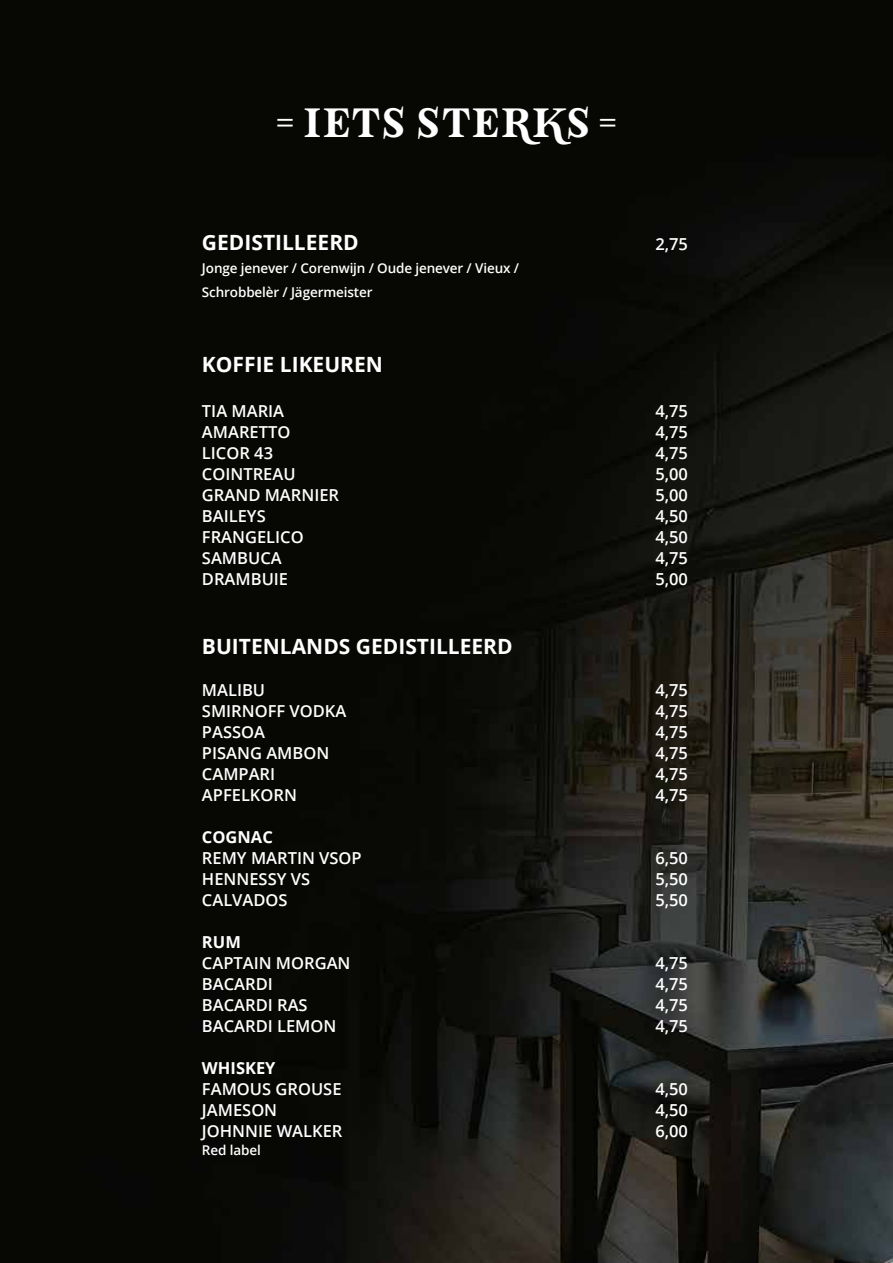
<style>
.page{position:relative;width:893px;height:1263px;background:#fff}
.page>*{position:absolute;margin:0;border:0;box-sizing:border-box;transform-origin:0 0}
.t1{font:39px "Lova Valove Serif";letter-spacing:-.005em;color:#fff}
.t2{font:700 21px "Open Sans";color:#fff}
.t3{font:600 16.5px "Open Sans";color:#fff}
.t4{font:700 16.5px "Open Sans";color:#fff}
.t5{font:600 13.5px/24px "Open Sans";letter-spacing:-.01em;color:#fff}
</style>
<div class="page">
<img style="left:0;top:0;width:893px;height:1263px">
<h1 class="t1" style="left:277px;top:102px;width:340px">= iets sterks =</h1>
<p class="t2" style="left:202px;top:228px;width:158px">GEDISTILLEERD</p>
<p class="t3" style="left:655px;top:233px;width:34px">2,75</p>
<p class="t5" style="left:202px;top:256px;width:319px">Jonge jenever / Corenwijn / Oude jenever / Vieux /<br>Schrobbelèr / Jägermeister</p>
<p class="t2" style="left:202px;top:350px;width:182px">KOFFIE LIKEUREN</p>
<p class="t3" style="left:202px;top:400px;width:84px">TIA MARIA</p>
<p class="t3" style="left:655px;top:400px;width:34px">4,75</p>
<p class="t3" style="left:202px;top:421px;width:90px">AMARETTO</p>
<p class="t3" style="left:655px;top:421px;width:34px">4,75</p>
<p class="t3" style="left:202px;top:442px;width:73px">LICOR 43</p>
<p class="t3" style="left:655px;top:442px;width:34px">4,75</p>
<p class="t3" style="left:202px;top:463px;width:95px">COINTREAU</p>
<p class="t3" style="left:655px;top:463px;width:34px">5,00</p>
<p class="t3" style="left:202px;top:484px;width:139px">GRAND MARNIER</p>
<p class="t3" style="left:655px;top:484px;width:34px">5,00</p>
<p class="t3" style="left:202px;top:505px;width:65px">BAILEYS</p>
<p class="t3" style="left:655px;top:505px;width:34px">4,50</p>
<p class="t3" style="left:202px;top:526px;width:103px">FRANGELICO</p>
<p class="t3" style="left:655px;top:526px;width:34px">4,50</p>
<p class="t3" style="left:202px;top:547px;width:81px">SAMBUCA</p>
<p class="t3" style="left:655px;top:547px;width:34px">4,75</p>
<p class="t3" style="left:202px;top:568px;width:88px">DRAMBUIE</p>
<p class="t3" style="left:655px;top:568px;width:34px">5,00</p>
<p class="t2" style="left:202px;top:632px;width:312px">BUITENLANDS GEDISTILLEERD</p>
<p class="t3" style="left:202px;top:679px;width:65px">MALIBU</p>
<p class="t3" style="left:655px;top:679px;width:34px">4,75</p>
<p class="t3" style="left:202px;top:700px;width:146px">SMIRNOFF VODKA</p>
<p class="t3" style="left:655px;top:700px;width:34px">4,75</p>
<p class="t3" style="left:202px;top:721px;width:65px">PASSOA</p>
<p class="t3" style="left:655px;top:721px;width:34px">4,75</p>
<p class="t3" style="left:202px;top:742px;width:129px">PISANG AMBON</p>
<p class="t3" style="left:655px;top:742px;width:34px">4,75</p>
<p class="t3" style="left:202px;top:763px;width:75px">CAMPARI</p>
<p class="t3" style="left:655px;top:763px;width:34px">4,75</p>
<p class="t3" style="left:202px;top:784px;width:96px">APFELKORN</p>
<p class="t3" style="left:655px;top:784px;width:34px">4,75</p>
<p class="t4" style="left:202px;top:825px;width:72px">COGNAC</p>
<p class="t3" style="left:202px;top:847px;width:161px">REMY MARTIN VSOP</p>
<p class="t3" style="left:655px;top:847px;width:34px">6,50</p>
<p class="t3" style="left:202px;top:868px;width:110px">HENNESSY VS</p>
<p class="t3" style="left:655px;top:868px;width:34px">5,50</p>
<p class="t3" style="left:202px;top:889px;width:87px">CALVADOS</p>
<p class="t3" style="left:655px;top:889px;width:34px">5,50</p>
<p class="t4" style="left:202px;top:930px;width:40px">RUM</p>
<p class="t3" style="left:202px;top:952px;width:150px">CAPTAIN MORGAN</p>
<p class="t3" style="left:655px;top:952px;width:34px">4,75</p>
<p class="t3" style="left:202px;top:973px;width:72px">BACARDI</p>
<p class="t3" style="left:655px;top:973px;width:34px">4,75</p>
<p class="t3" style="left:202px;top:994px;width:107px">BACARDI RAS</p>
<p class="t3" style="left:655px;top:994px;width:34px">4,75</p>
<p class="t3" style="left:202px;top:1015px;width:136px">BACARDI LEMON</p>
<p class="t3" style="left:655px;top:1015px;width:34px">4,75</p>
<p class="t4" style="left:202px;top:1056px;width:75px">WHISKEY</p>
<p class="t3" style="left:202px;top:1078px;width:141px">FAMOUS GROUSE</p>
<p class="t3" style="left:655px;top:1078px;width:34px">4,50</p>
<p class="t3" style="left:202px;top:1099px;width:77px">JAMESON</p>
<p class="t3" style="left:655px;top:1099px;width:34px">4,50</p>
<p class="t3" style="left:202px;top:1120px;width:142px">JOHNNIE WALKER</p>
<p class="t3" style="left:655px;top:1120px;width:34px">6,00</p>
<p class="t5" style="left:202px;top:1138px;width:60px">Red label</p>
</div>
